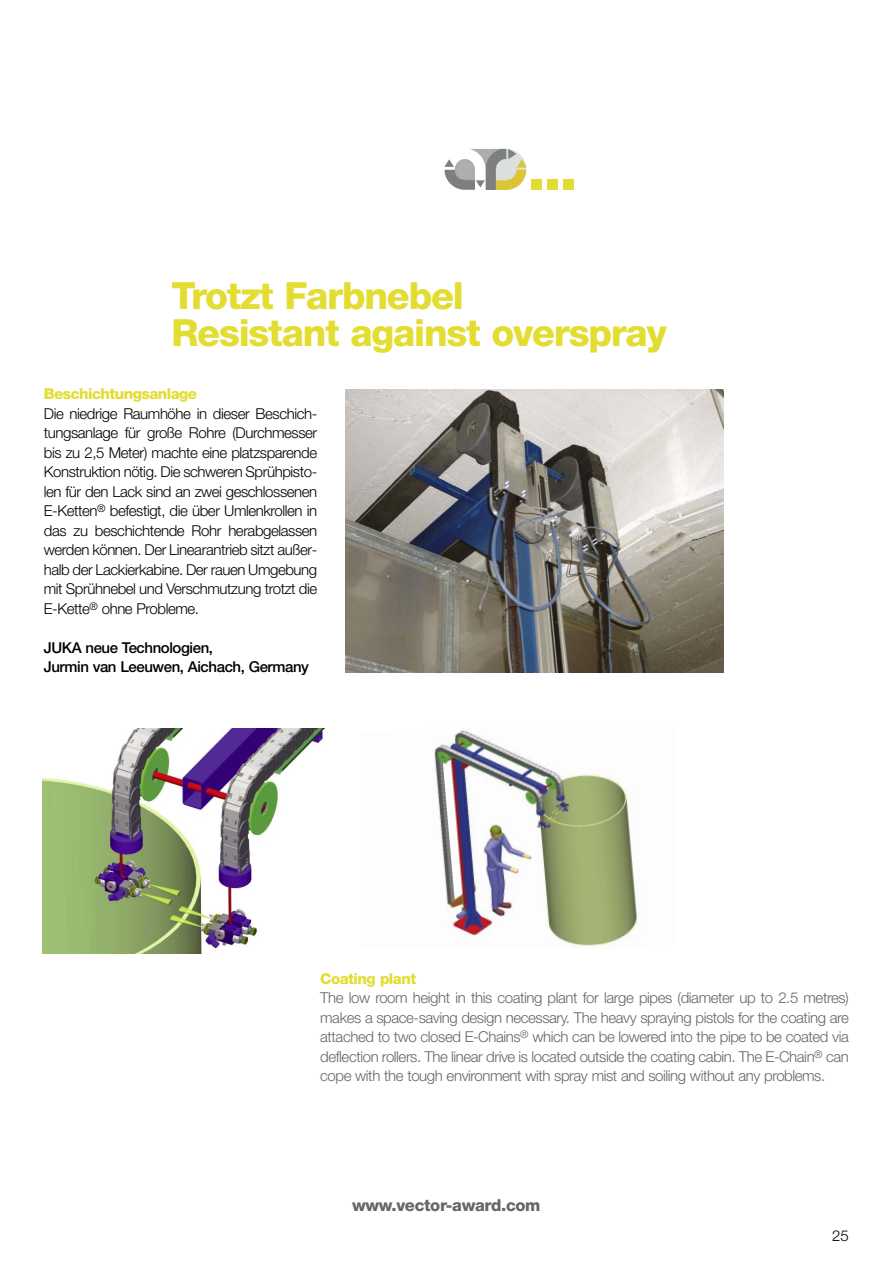
<style>
.page{position:relative;width:893px;height:1263px;background:#fff}
.page>*{position:absolute;margin:0;border:0;box-sizing:border-box;transform-origin:0 0}
.t1{font:800 55.5px "Helvetica Neue CE";color:#e2dd30}
.t2{font:800 37.5px/37.5px "Helvetica Neue CE";letter-spacing:-.03em;color:#e2dd30}
.t3{font:800 16.5px "Helvetica Neue CE";letter-spacing:-.02em;color:#666}
.t4{font:300 15px/19.5px "Helvetica Neue LT";letter-spacing:-.03em;color:#000;text-align:justify}
.t5{font:300 15px/19.5px "Helvetica Neue LT";letter-spacing:-.03em;color:#666;text-align:justify}
.t6{font:500 15px/19.5px "Helvetica Neue LT";letter-spacing:-.03em;color:#000}
.t7{font:800 15px "Helvetica Neue CE";letter-spacing:-.03em;color:#e2dd30}
</style>
<div class="page">
<img style="left:42px;top:729px;width:283px;height:225px">
<img style="left:346px;top:389px;width:378px;height:284px">
<img style="left:434px;top:730px;width:204px;height:219px">
<img style="left:444px;top:159px;width:31px;height:31px">
<h1 class="t1" style="left:528px;top:150px;width:51px">...</h1>
<h2 class="t2" style="left:171px;top:280px;width:497px">Trotzt Farbnebel<br>Resistant against overspray</h2>
<p class="t7" style="left:44px;top:389px;width:155px">Beschichtungsanlage</p>
<p class="t4" style="left:44px;top:405px;width:275px">Die niedrige Raumhöhe in dieser Beschich&shy;tungsanlage für große Rohre (Durchmesser bis zu 2,5 Meter) machte eine platzsparende Konstruktion nötig. Die schweren Sprühpisto&shy;len für den Lack sind an zwei geschlossenen E-Ketten<sup>®</sup> befestigt, die über Umlenkrollen in das zu beschichtende Rohr herabgelassen werden können. Der Linearantrieb sitzt außer&shy;halb der Lackierkabine. Der rauen Umgebung mit Sprühnebel und Verschmutzung trotzt die E-Kette<sup>®</sup> ohne Probleme.</p>
<p class="t6" style="left:44px;top:639px;width:267px">JUKA neue Technologien,<br>Jurmin van Leeuwen, Aichach, Germany</p>
<p class="t7" style="left:320px;top:973px;width:97px">Coating plant</p>
<p class="t5" style="left:320px;top:990px;width:530px">The low room height in this coating plant for large pipes (diameter up to 2.5 metres) makes a space-saving design necessary. The heavy spraying pistols for the coating are attached to two closed E-Chains<sup>®</sup> which can be lowered into the pipe to be coated via deflection rollers. The linear drive is located outside the coating cabin. The E-Chain<sup>®</sup> can cope with the tough environment with spray mist and soiling without any problems.</p>
<p class="t3" style="left:352px;top:1199px;width:190px">www.vector-award.com</p>
<p class="t4" style="left:832px;top:1228px;width:18px">25</p>
</div>
